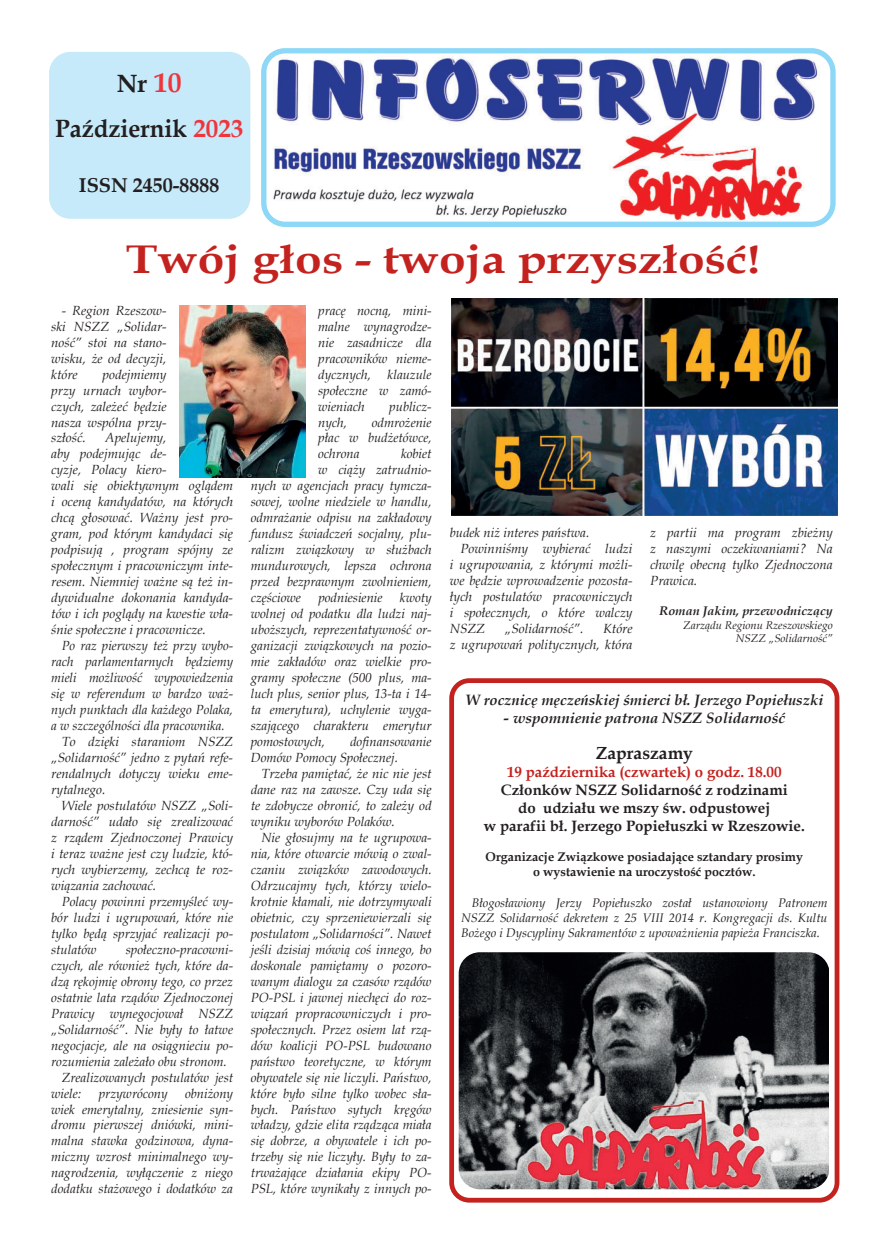
<style>
.page{position:relative;width:886px;height:1251px;background:#fff}
.page>*{position:absolute;margin:0;border:0;box-sizing:border-box;transform-origin:0 0}
.t1{font:700 40px "Book Antiqua";color:#c4221f;scale:1.2 1}
.t2{font:700 25px/45.2px "Book Antiqua";color:#231f20;text-align:center}
.t3{font:700 20px "Book Antiqua";color:#231f20}
.t4{font:700 17.5px "Book Antiqua";color:#231f20}
.t5{font:700 15px/18.1px "Book Antiqua";color:#231f20;text-align:center}
.t6{font:italic 700 15px "Book Antiqua";color:#231f20}
.t7{font:700 15px "Book Antiqua";color:#c4221f}
.t8{font:italic 13.25px/16px "Book Antiqua";color:#231f20;text-align:justify}
.t9{font:italic 13.25px "Book Antiqua";color:#231f20;scale:.96 1}
.t10{font:italic 12.5px/15.1px "Book Antiqua";color:#231f20;text-align:justify}
.t11{font:700 12.5px/15.1px "Book Antiqua";color:#231f20;text-align:center}
.t12{font:italic 700 12.5px "Book Antiqua";color:#231f20}
.t13{font:italic 11.25px/13.5px "Book Antiqua";color:#231f20;text-align:right}
.s1{font-size:27.5px;color:#ee363c}
.s2{color:#ee363c}
</style>
<div class="page">
<div style="left:49px;top:52px;width:201px;height:167px;background:#c6eafa;border-radius:21px"></div>
<img style="left:267px;top:55px;width:562px;height:166px">
<div style="left:261px;top:48px;width:574px;height:179px;border:5px solid #8dd7f7;border-radius:21px"></div>
<div style="left:449px;top:678px;width:390px;height:524px;border:5px solid #c4221f;border-radius:18px"></div>
<img style="left:452px;top:299px;width:385px;height:216px">
<img style="left:459px;top:952px;width:370px;height:237px;border-radius:21px">
<img style="left:179px;top:305px;width:127px;height:172px">
<h2 class="t2" style="left:55px;top:64px;width:190px">Nr <span class="s1">10<br></span>Październik <span class="s2">2023</span></h2>
<h3 class="t3" style="left:79px;top:177px;width:142px">ISSN 2450-8888</h3>
<h1 class="t1" style="left:126px;top:243px;width:530px">Twój głos - twoja przyszłość!</h1>
<p class="t8" style="left:51px;top:304px;width:117px;text-indent:11px">- Region Rzeszow&shy;ski NSZZ „Solidar&shy;ność” stoi na stano&shy;wisku, że od decyzji, które</p>
<p class="t8" style="left:51px;top:368px;width:117px;text-indent:51px">podejmiemy przy urnach wybor&shy;czych, zależeć będzie nasza wspólna przy&shy;szłość.</p>
<p class="t8" style="left:51px;top:431px;width:183px;text-align:left;text-indent:54px">Apelujemy,<br>aby podejmując de-<br>cyzje, Polacy kiero-<br>wali się obiektywnym oglądem i oceną kandydatów, na których chcą głosować. Ważny jest pro&shy;gram, pod którym kandydaci się podpisują , program spójny ze społecznym i pracowniczym inte&shy;resem. Niemniej ważne są też in&shy;dywidualne dokonania kandyda&shy;tów i ich poglądy na kwestie wła&shy;śnie społeczne i pracownicze.</p>
<p class="t9" style="left:62px;top:640px;width:180px">Po raz pierwszy też przy wybo-</p>
<p class="t9" style="left:51px;top:656px;width:191px">rach parlamentarnych będziemy</p>
<p class="t9" style="left:51px;top:672px;width:191px">mieli możliwość wypowiedzenia</p>
<p class="t9" style="left:51px;top:688px;width:191px">się w referendum w bardzo waż-</p>
<p class="t9" style="left:51px;top:704px;width:191px">nych punktach dla każdego Polaka,</p>
<p class="t9" style="left:51px;top:720px;width:182px">a w szczególności dla pracownika.</p>
<p class="t8" style="left:62px;top:735px;width:173px">To dzięki staraniom NSZZ</p>
<p class="t8" style="left:51px;top:751px;width:183px">„Solidarność” jedno z pytań refe-</p>
<p class="t8" style="left:51px;top:767px;width:183px">rendalnych dotyczy wieku eme-</p>
<p class="t8" style="left:51px;top:783px;width:56px">rytalnego.</p>
<p class="t8" style="left:62px;top:799px;width:173px">Wiele postulatów NSZZ „Soli-</p>
<p class="t8" style="left:51px;top:815px;width:183px">darność” udało się zrealizować</p>
<p class="t8" style="left:51px;top:831px;width:183px">z rządem Zjednoczonej Prawicy</p>
<p class="t8" style="left:51px;top:847px;width:183px">i teraz ważne jest czy ludzie, któ-</p>
<p class="t8" style="left:51px;top:863px;width:183px">rych wybierzemy, zechcą te roz-</p>
<p class="t8" style="left:51px;top:879px;width:106px">wiązania zachować.</p>
<p class="t8" style="left:62px;top:895px;width:173px">Polacy powinni przemyśleć wy-</p>
<p class="t8" style="left:51px;top:911px;width:183px">bór ludzi i ugrupowań, które nie</p>
<p class="t8" style="left:51px;top:927px;width:183px">tylko będą sprzyjać realizacji po-</p>
<p class="t8" style="left:51px;top:943px;width:47px">stulatów</p>
<p class="t8" style="left:126px;top:943px;width:109px">społeczno-pracowni-</p>
<p class="t8" style="left:51px;top:959px;width:183px">czych, ale również tych, które da-</p>
<p class="t8" style="left:51px;top:975px;width:183px">dzą rękojmię obrony tego, co przez</p>
<p class="t8" style="left:51px;top:991px;width:183px">ostatnie lata rządów Zjednoczonej</p>
<p class="t8" style="left:51px;top:1007px;width:183px">Prawicy wynegocjował NSZZ</p>
<p class="t8" style="left:51px;top:1022px;width:183px">„Solidarność”. Nie były to łatwe</p>
<p class="t8" style="left:51px;top:1038px;width:183px">negocjacje, ale na osiągnieciu po-</p>
<p class="t8" style="left:51px;top:1054px;width:177px">rozumienia zależało obu stronom.</p>
<p class="t8" style="left:62px;top:1070px;width:173px">Zrealizowanych postulatów jest</p>
<p class="t8" style="left:51px;top:1086px;width:31px">wiele:</p>
<p class="t8" style="left:99px;top:1086px;width:70px">przywrócony</p>
<p class="t8" style="left:51px;top:1086px;width:183px;text-indent:134px">obniżony wiek emerytalny, zniesienie syn&shy;dromu pierwszej dniówki, mini&shy;malna stawka godzinowa, dyna&shy;miczny wzrost minimalnego wy&shy;nagrodzenia, wyłączenie z niego dodatku stażowego i dodatków za</p>
<p class="t8" style="left:318px;top:304px;width:115px">pracę nocną, mini&shy;malne wynagrodze&shy;nie zasadnicze dla pracowników nieme&shy;dycznych,</p>
<p class="t8" style="left:318px;top:368px;width:115px;text-indent:69px">klauzule społeczne w zamó&shy;wieniach</p>
<p class="t8" style="left:389px;top:400px;width:44px">publicz-</p>
<p class="t8" style="left:318px;top:415px;width:115px;text-indent:54px">odmrożenie płac w budżetówce, ochrona</p>
<p class="t8" style="left:318px;top:415px;width:30px">nych,</p>
<p class="t8" style="left:401px;top:447px;width:32px">kobiet</p>
<p class="t8" style="left:318px;top:463px;width:115px">w ciąży zatrudnio-</p>
<p class="t8" style="left:251px;top:479px;width:182px">nych w agencjach pracy tymcza-</p>
<p class="t8" style="left:251px;top:495px;width:182px">sowej, wolne niedziele w handlu,</p>
<p class="t8" style="left:251px;top:511px;width:182px">odmrażanie odpisu na zakładowy</p>
<p class="t8" style="left:251px;top:527px;width:182px">fundusz świadczeń socjalny, plu-</p>
<p class="t8" style="left:251px;top:543px;width:182px">ralizm związkowy w służbach</p>
<p class="t8" style="left:251px;top:559px;width:182px">mundurowych, lepsza ochrona</p>
<p class="t8" style="left:251px;top:575px;width:182px">przed bezprawnym zwolnieniem,</p>
<p class="t8" style="left:251px;top:591px;width:52px">częściowe</p>
<p class="t8" style="left:318px;top:591px;width:66px">podniesienie</p>
<p class="t8" style="left:251px;top:591px;width:182px;text-indent:149px">kwoty wolnej od podatku dla ludzi naj&shy;uboższych, reprezentatywność or&shy;ganizacji związkowych na pozio&shy;mie zakładów oraz wielkie pro&shy;gramy społeczne (500 plus, ma&shy;luch plus, senior plus, 13-ta i 14- ta emerytura), uchylenie wyga&shy;szającego charakteru emerytur pomostowych,</p>
<p class="t8" style="left:251px;top:735px;width:182px;text-indent:99px">dofinansowanie<br>Domów Pomocy Społecznej.</p>
<p class="t8" style="left:251px;top:767px;width:182px;text-indent:11px">Trzeba pamiętać, że nic nie jest dane raz na zawsze. Czy uda się te zdobycze obronić, to zależy od wyniku wyborów Polaków.</p>
<p class="t8" style="left:251px;top:831px;width:182px;text-indent:11px">Nie głosujmy na te ugrupowa&shy;nia, które otwarcie mówią o zwal&shy;czaniu związków zawodowych.<br>Odrzucajmy tych, którzy wielo&shy;krotnie kłamali, nie dotrzymywali obietnic, czy sprzeniewierzali się postulatom „Solidarności”. Nawet jeśli dzisiaj mówią coś innego, bo doskonale pamiętamy o pozoro&shy;wanym dialogu za czasów rządów PO-PSL i jawnej niechęci do roz&shy;wiązań propracowniczych i pro&shy;społecznych. Przez osiem lat rzą&shy;dów koalicji PO-PSL budowano państwo teoretyczne, w którym obywatele się nie liczyli. Państwo, które było silne tylko wobec sła&shy;bych. Państwo sytych kręgów władzy, gdzie elita rządząca miała się dobrze, a obywatele i ich po&shy;trzeby się nie liczyły. Były to za&shy;trważające działania ekipy PO-PSL, które wynikały z innych po-</p>
<p class="t8" style="left:450px;top:526px;width:141px">budek niż interes państwa.</p>
<p class="t8" style="left:460px;top:542px;width:174px">Powinniśmy wybierać ludzi</p>
<p class="t8" style="left:450px;top:558px;width:184px">i ugrupowania, z którymi możli-</p>
<p class="t8" style="left:450px;top:574px;width:184px">we będzie wprowadzenie pozosta-</p>
<p class="t8" style="left:450px;top:589px;width:184px">łych postulatów pracowniczych</p>
<p class="t8" style="left:450px;top:606px;width:184px">i społecznych, o które walczy</p>
<p class="t8" style="left:450px;top:622px;width:37px">NSZZ</p>
<p class="t8" style="left:505px;top:622px;width:80px">„Solidarność”.</p>
<p class="t8" style="left:450px;top:622px;width:184px;text-align:right">Które<br>z ugrupowań politycznych, która</p>
<p class="t8" style="left:650px;top:526px;width:184px">z partii ma program zbieżny z naszymi oczekiwaniami? Na chwilę obecną tylko Zjednoczona Prawica.</p>
<p class="t12" style="left:659px;top:606px;width:175px">Roman Jakim, przewodniczący</p>
<p class="t13" style="left:683px;top:619px;width:151px">Zarządu Regionu Rzeszowskiego<br>NSZZ „Solidarność”</p>
<p class="t6" style="left:465px;top:694px;width:359px">W rocznicę męczeńskiej śmierci bł. Jerzego Popiełuszki</p>
<p class="t6" style="left:503px;top:712px;width:283px">- wspomnienie patrona NSZZ Solidarność</p>
<h3 class="t4" style="left:596px;top:746px;width:99px">Zapraszamy</h3>
<p class="t7" style="left:507px;top:766px;width:276px">19 października (czwartek) o godz. 18.00</p>
<p class="t5" style="left:484px;top:782px;width:322px">Członków NSZZ Solidarność z rodzinami<br>do udziału we mszy św. odpustowej<br>w parafii bł. Jerzego Popiełuszki w Rzeszowie.</p>
<p class="t11" style="left:486px;top:851px;width:319px">Organizacje Związkowe posiadające sztandary prosimy o wystawienie na uroczystość pocztów.</p>
<p class="t10" style="left:461px;top:896px;width:368px;text-indent:11px">Błogosławiony Jerzy Popiełuszko został ustanowiony Patronem NSZZ Solidarność dekretem z 25 VIII 2014 r. Kongregacji ds. Kultu Bożego i Dyscypliny Sakramentów z upoważnienia papieża Franciszka.</p>
</div>
